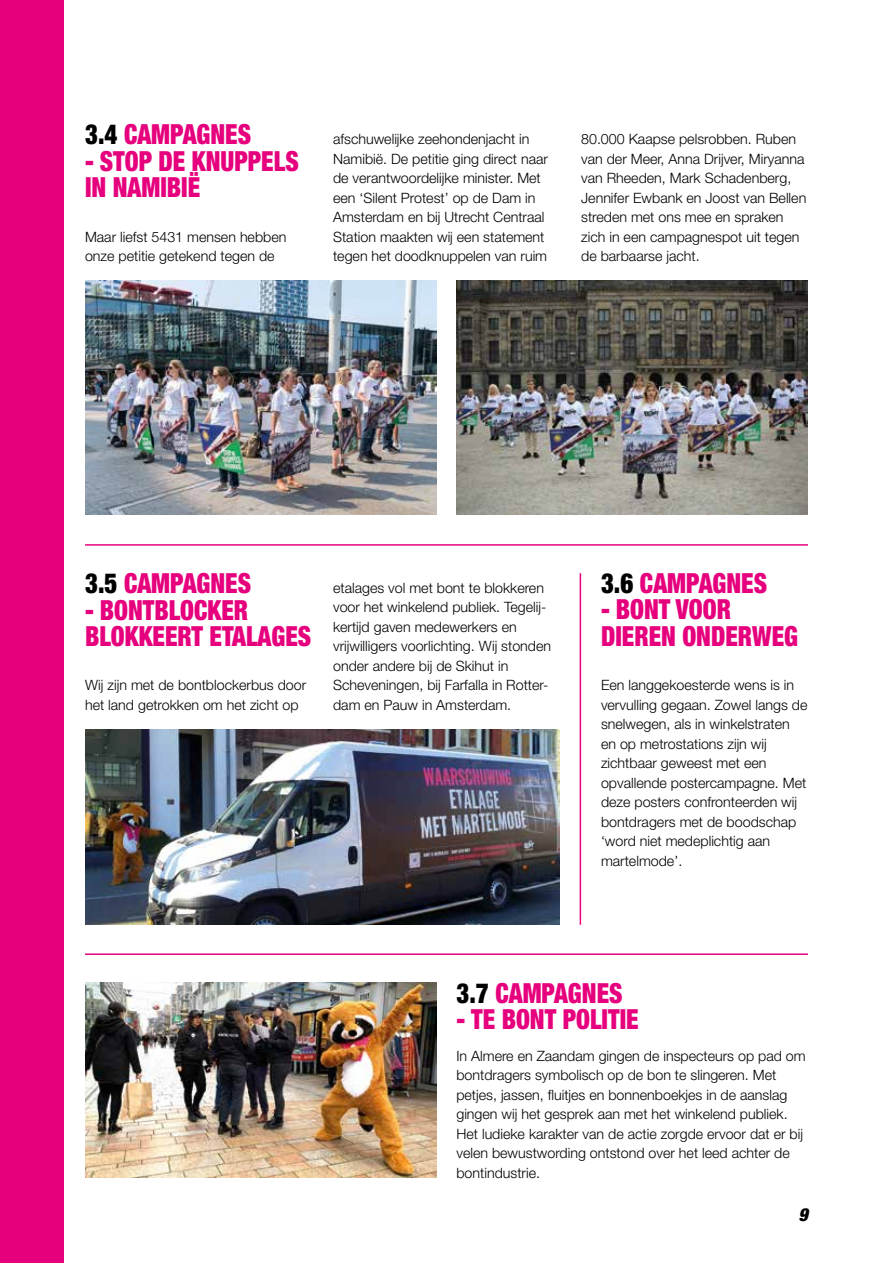
<style>
.page{position:relative;width:893px;height:1263px;background:#fff}
.page>*{position:absolute;margin:0;border:0;box-sizing:border-box;transform-origin:0 0}
.t1{font:900 condensed 27.75px/26.5px "Helvetica Neue LT Std";color:#e6007d;scale:.86 1}
.t2{font:900 condensed 27.75px "Helvetica Neue LT Std";color:#e6007d;scale:.9 1}
.t3{font:italic 900 condensed 18px "Helvetica Neue LT Std";color:#000}
.t4{font:300 14.25px/19.5px "Helvetica Neue LT Std";color:#000}
.s1{color:#000}
</style>
<div class="page">
<img style="left:456px;top:281px;width:352px;height:234px">
<img style="left:85px;top:281px;width:352px;height:234px">
<img style="left:85px;top:983px;width:352px;height:195px">
<hr style="left:85px;top:953px;width:723px;height:2px;background:#e6007d">
<hr style="left:85px;top:544px;width:723px;height:2px;background:#e6007d">
<hr style="left:580px;top:573px;width:1px;height:352px;background:#e6007d">
<div style="left:0;top:0;width:64px;height:1263px;background:#e6007d"></div>
<img style="left:85px;top:729px;width:475px;height:195px">
<h1 class="t2" style="left:85px;top:117px;width:186px"><span class="s1">3.4</span> CAMPAGNES</h1>
<h1 class="t1" style="left:85px;top:147px;width:250px">- STOP DE KNUPPELS<br>IN NAMIBIË</h1>
<p class="t4" style="left:85px;top:227px;width:203px">Maar liefst 5431 mensen hebben onze petitie getekend tegen de</p>
<p class="t4" style="left:333px;top:129px;width:216px">afschuwelijke zeehondenjacht in Namibië. De petitie ging direct naar de verantwoordelijke minister. Met een ‘Silent Protest’ op de Dam in Amsterdam en bij Utrecht Centraal Station maakten wij een statement tegen het doodknuppelen van ruim</p>
<p class="t4" style="left:581px;top:129px;width:227px">80.000 Kaapse pelsrobben. Ruben van der Meer, Anna Drijver, Miryanna van Rheeden, Mark Schadenberg,<br>Jennifer Ewbank en Joost van Bellen streden met ons mee en spraken zich in een campagnespot uit tegen de barbaarse jacht.</p>
<h1 class="t2" style="left:85px;top:566px;width:186px"><span class="s1">3.5</span> CAMPAGNES</h1>
<h1 class="t1" style="left:85px;top:596px;width:265px">- BONTBLOCKER<br>BLOKKEERT ETALAGES</h1>
<p class="t4" style="left:85px;top:675px;width:223px">Wij zijn met de bontblockerbus door het land getrokken om het zicht op</p>
<p class="t4" style="left:333px;top:577px;width:220px">etalages vol met bont te blokkeren voor het winkelend publiek. Tegelij&shy;kertijd gaven medewerkers en vrijwilligers voorlichting. Wij stonden onder andere bij de Skihut in Scheveningen, bij Farfalla in Rotter&shy;dam en Pauw in Amsterdam.</p>
<h1 class="t2" style="left:601px;top:566px;width:186px"><span class="s1">3.6</span> CAMPAGNES</h1>
<h1 class="t1" style="left:601px;top:596px;width:231px">- BONT VOOR<br>DIEREN ONDERWEG</h1>
<p class="t4" style="left:601px;top:675px;width:208px">Een langgekoesterde wens is in vervulling gegaan. Zowel langs de snelwegen, als in winkelstraten en op metrostations zijn wij zichtbaar geweest met een opvallende postercampagne. Met deze posters confronteerden wij bontdragers met de boodschap ‘word niet medeplichtig aan martelmode’.</p>
<h1 class="t2" style="left:456px;top:975px;width:186px"><span class="s1">3.7</span> CAMPAGNES</h1>
<h1 class="t1" style="left:456px;top:1005px;width:213px">- TE BONT POLITIE</h1>
<p class="t4" style="left:456px;top:1046px;width:351px">In Almere en Zaandam gingen de inspecteurs op pad om bontdragers symbolisch op de bon te slingeren. Met petjes, jassen, fluitjes en bonnenboekjes in de aanslag gingen wij het gesprek aan met het winkelend publiek.<br>Het ludieke karakter van de actie zorgde ervoor dat er bij velen bewustwording ontstond over het leed achter de bontindustrie.</p>
<p class="t3" style="left:799px;top:1203px;width:11px">9</p>
</div>
